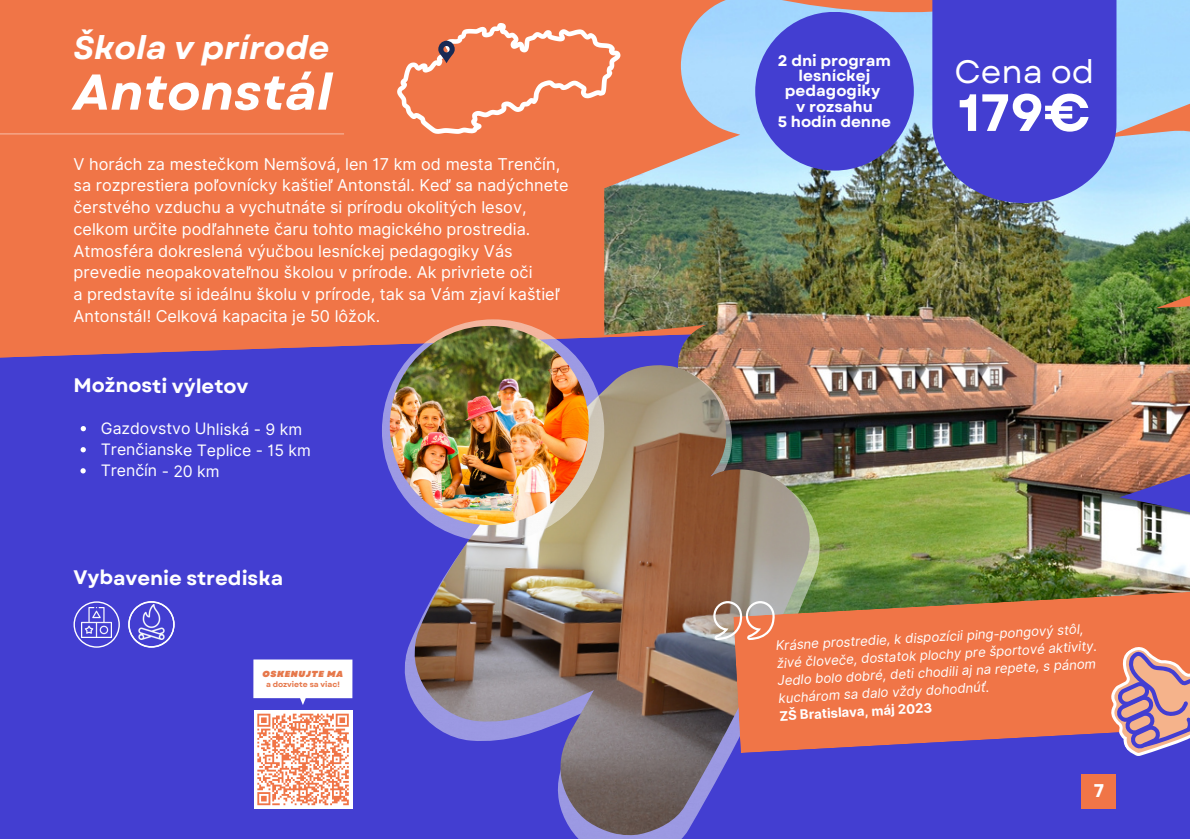
<style>
.page{position:relative;width:1190px;height:839px;background:#fff}
.page>*{position:absolute;margin:0;border:0;box-sizing:border-box;transform-origin:0 0}
.t1{font:700 52.2px "Garet";color:#fff}
.t2{font:italic 700 50.2px "Garet";color:#fff}
.t3{font:italic 700 32.4px "Garet";color:#fff}
.t4{font:32.4px "Garet";color:#fff}
.t5{font:700 19.6px "Garet";letter-spacing:-.005em;color:#fff}
.t6{font:700 18.4px "Garet";color:#fff}
.t7{font:16.2px/21.8px "Inter";color:#fff}
.t8{font:15.8px "Inter";letter-spacing:-.005em;color:#fff}
.t9{font:700 15.2px/15.2px "Garet";color:#fff;text-align:center}
.t10{font:italic 13.2px/17.6px "Inter";color:#fff}
.t11{font:700 13.2px "Inter";color:#fff}
.t12{font:italic 900 8.8px "Garet";letter-spacing:.075em;color:#e6784b}
.t13{font:700 7.6px "Garet";color:#e6784b}
</style>
<div class="page">
<div style="left:0;top:0;width:1190px;height:838px;background:#f07547"></div>
<hr style="left:0;top:133px;width:344px;height:2px;background:#fff">
<div style="left:0;top:325px;width:1190px;height:513px;background:#433ed1"></div>
<img style="left:604px;top:0;width:586px;height:590px">
<svg style="left:932px;top:0;width:184px;height:203px;background:#4947ce"></svg>
<img style="left:391px;top:366px;width:435px;height:472px">
<img style="left:402px;top:364px;width:414px;height:474px">
<svg style="left:733px;top:590px;width:457px;height:163px"></svg>
<svg style="left:397px;top:23px;width:223px;height:111px"></svg>
<div style="left:254px;top:710px;width:99px;height:98px;background:#fff"></div>
<svg style="left:257px;top:713px;width:92px;height:93px"></svg>
<img style="left:382px;top:319px;width:222px;height:222px;border-radius:50%">
<img style="left:390px;top:326px;width:199px;height:199px;border-radius:50%">
<svg style="left:253px;top:659px;width:99px;height:46px;background:#e1e0f7"></svg>
<svg style="left:1082px;top:620px;width:108px;height:153px"></svg>
<svg style="left:713px;top:601px;width:62px;height:39px"></svg>
<div style="left:1082px;top:774px;width:34px;height:34px;background:#f07547"></div>
<div style="left:755px;top:12px;width:159px;height:158px;background:#433ed1;border-radius:50%"></div>
<svg style="left:81px;top:426px;width:5px;height:5px"></svg>
<svg style="left:81px;top:447px;width:5px;height:5px"></svg>
<svg style="left:80px;top:468px;width:6px;height:5px"></svg>
<svg style="left:74px;top:601px;width:46px;height:46px"></svg>
<img style="left:82px;top:608px;width:30px;height:30px">
<svg style="left:128px;top:601px;width:47px;height:46px;background:#6c68da"></svg>
<p class="t3" style="left:74px;top:24px;width:257px">Škola v prírode</p>
<p class="t2" style="left:74px;top:56px;width:260px">Antonstál</p>
<p class="t7" style="left:74px;top:153px;width:488px">V horách za mestečkom Nemšová, len 17 km od mesta Trenčín,</p>
<p class="t7" style="left:74px;top:174px;width:497px">sa rozprestiera poľovnícky kaštieľ Antonstál. Keď sa nadýchnete čerstvého vzduchu a vychutnáte si prírodu okolitých lesov, celkom určite podľahnete čaru tohto magického prostredia.<br>Atmosféra dokreslená výučbou lesníckej pedagogiky Vás prevedie neopakovateľnou školou v prírode. Ak privriete oči</p>
<p class="t7" style="left:74px;top:283px;width:488px">a predstavíte si ideálnu školu v prírode, tak sa Vám zjaví kaštieľ<br>Antonstál! Celková kapacita je 50 lôžok.</p>
<p class="t5" style="left:74px;top:371px;width:177px">Možnosti výletov</p>
<p class="t8" style="left:101px;top:419px;width:203px">Gazdovstvo Uhliská - 9 km</p>
<p class="t8" style="left:101px;top:440px;width:212px">Trenčianske Teplice - 15 km</p>
<p class="t8" style="left:101px;top:461px;width:121px">Trenčín - 20 km</p>
<p class="t5" style="left:74px;top:564px;width:211px">Vybavenie strediska</p>
<p class="t12" style="left:263px;top:667px;width:82px">OSKENUJTE MA</p>
<p class="t13" style="left:266px;top:678px;width:75px">a dozviete sa viac!</p>
<p class="t9" style="left:778px;top:53px;width:115px">2 dni program lesníckej pedagogiky</p>
<p class="t9" style="left:796px;top:99px;width:78px">v rozsahu</p>
<p class="t9" style="left:778px;top:114px;width:115px">5 hodín denne</p>
<p class="t4" style="left:954px;top:48px;width:141px">Cena od</p>
<p class="t1" style="left:958px;top:75px;width:134px">179€</p>
<p class="t10" style="left:775px;top:636px;width:322px;rotate:-3deg">Krásne prostredie, k dispozícii ping-pongový stôl, živé človeče, dostatok plochy pre športové aktivity.</p>
<p class="t10" style="left:777px;top:671px;width:320px;rotate:-3deg">Jedlo bolo dobré, deti chodili aj na repete, s pánom kuchárom sa dalo vždy dohodnúť.</p>
<p class="t11" style="left:779px;top:707px;width:154px;rotate:-3deg">ZŠ Bratislava, máj 2023</p>
<p class="t6" style="left:1094px;top:777px;width:12px">7</p>
</div>
